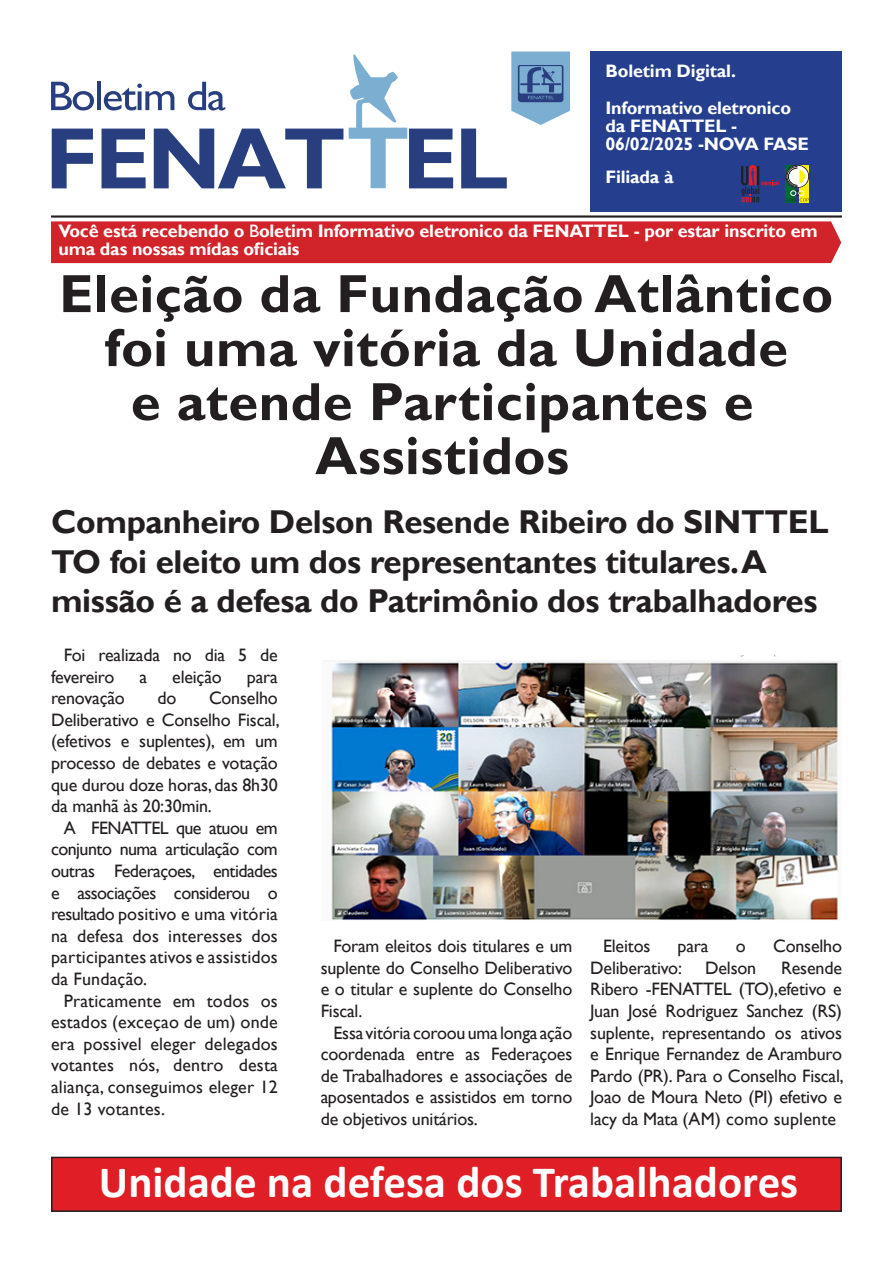
<style>
.page{position:relative;width:893px;height:1263px;background:#fff}
.page>*{position:absolute;margin:0;border:0;box-sizing:border-box;transform-origin:0 0}
.t1{font:700 54px/54px "Gill Sans";letter-spacing:.01em;color:#231f20;text-align:center}
.t2{font:700 45px "Calibri";color:#fff}
.t3{font:700 33px/39.6px "Gill Sans";letter-spacing:-.01em;color:#231f20}
.t4{font:18px/21.6px "Gill Sans";letter-spacing:-.01em;color:#231f20;text-align:justify}
.t5{font:700 18px/18px "Gill Sans";letter-spacing:-.01em;color:#fff}
.s1{font-weight:400}
</style>
<div class="page">
<div style="left:590px;top:52px;width:252px;height:160px;background:#253f8e"></div>
<hr style="left:51px;top:215px;width:791px;height:3px;background:#231f20">
<svg style="left:52px;top:129px;width:41px;height:59px"></svg>
<svg style="left:102px;top:129px;width:44px;height:59px"></svg>
<svg style="left:154px;top:129px;width:189px;height:59px"></svg>
<svg style="left:349px;top:54px;width:104px;height:134px"></svg>
<svg style="left:461px;top:52px;width:109px;height:136px"></svg>
<div style="left:51px;top:221px;width:790px;height:42px;background:#d1232a"></div>
<svg style="left:51px;top:82px;width:43px;height:29px"></svg>
<hr style="left:97px;top:82px;width:4px;height:28px;background:#283e7e">
<svg style="left:104px;top:84px;width:70px;height:27px"></svg>
<svg style="left:188px;top:82px;width:37px;height:29px"></svg>
<div style="left:786px;top:165px;width:9px;height:37px;background:#006938"></div>
<div style="left:786px;top:165px;width:23px;height:23px;border:1px solid #241f21;border-radius:50%"></div>
<svg style="left:786px;top:166px;width:23px;height:36px"></svg>
<svg style="left:741px;top:165px;width:38px;height:38px"></svg>
<div style="left:52px;top:1157px;width:789px;height:54px;background:#e01e25"></div>
<div style="left:51px;top:1157px;width:791px;height:55px;border:2px solid #231f20"></div>
<img style="left:323px;top:655px;width:518px;height:265px">
<p class="t5" style="left:605px;top:63px;width:132px">Boletim Digital.</p>
<p class="t5" style="left:605px;top:99px;width:205px">Informativo eletronico da FENATTEL -<br>06/02/2025 -NOVA FASE</p>
<p class="t5" style="left:605px;top:169px;width:70px">Filiada à</p>
<p class="t5" style="left:58px;top:222px;width:761px">Você está recebendo o <span class="s1">B</span>oletim Informativo eletronico da FENATTEL - por estar inscrito em uma das nossas mídas oficiais</p>
<p class="t1" style="left:59px;top:268px;width:775px">Eleição da Fundação Atlântico foi uma vitória da Unidade<br>e atende Participantes e<br>Assistidos</p>
<p class="t3" style="left:51px;top:503px;width:779px">Companheiro Delson Resende Ribeiro do SINTTEL<br>TO foi eleito um dos representantes titulares.A missão é a defesa do Patrimônio dos trabalhadores</p>
<p class="t4" style="left:51px;top:644px;width:228px;text-indent:13px">Foi realizada no dia 5 de fevereiro</p>
<p class="t4" style="left:139px;top:666px;width:9px">a</p>
<p class="t4" style="left:172px;top:666px;width:51px">eleição</p>
<p class="t4" style="left:247px;top:666px;width:32px">para</p>
<p class="t4" style="left:51px;top:688px;width:230px;text-indent:158px">Conselho Deliberativo e Conselho Fiscal, (efetivos e suplentes), em um processo de debates e votação que durou doze horas, das 8h30 da manhã às 20:30min.</p>
<p class="t4" style="left:51px;top:817px;width:228px;text-indent:13px">A FENATTEL que atuou em conjunto numa articulação com outras Federaçoes, entidades e associações considerou o resultado positivo e uma vitória na defesa dos interesses dos participantes ativos e assistidos da Fundação.</p>
<p class="t4" style="left:51px;top:990px;width:228px;text-indent:13px">Praticamente em todos os estados (exceçao de um) onde era possivel eleger delegados votantes nós, dentro desta aliança, conseguimos eleger 12 de 13 votantes.</p>
<p class="t4" style="left:51px;top:688px;width:75px">renovação</p>
<p class="t4" style="left:157px;top:688px;width:20px">do</p>
<p class="t4" style="left:321px;top:936px;width:253px;text-indent:13px">Foram eleitos dois titulares e um suplente do Conselho Deliberativo e o titular e suplente do Conselho Fiscal.</p>
<p class="t4" style="left:321px;top:1022px;width:253px;text-indent:13px">Essa vitória coroou uma longa ação coordenada entre as Federaçoes de Trabalhadores e associações de aposentados e assistidos em torno de objetivos unitários.</p>
<p class="t4" style="left:603px;top:936px;width:49px">Eleitos</p>
<p class="t4" style="left:678px;top:936px;width:32px">para</p>
<p class="t4" style="left:736px;top:936px;width:11px">o</p>
<p class="t4" style="left:773px;top:936px;width:70px">Conselho</p>
<p class="t4" style="left:590px;top:957px;width:93px">Deliberativo:</p>
<p class="t4" style="left:705px;top:957px;width:53px">Delson</p>
<p class="t4" style="left:590px;top:957px;width:255px;text-indent:191px">Resende Ribero -FENATTEL (TO),efetivo e Juan José Rodriguez Sanchez (RS) suplente, representando os ativos e Enrique Fernandez de Aramburo Pardo (PR). Para o Conselho Fiscal, Joao de Moura Neto (PI) efetivo e lacy da Mata (AM) como suplente</p>
<p class="t2" style="left:99px;top:1151px;width:701px">Unidade na defesa dos Trabalhadores</p>
</div>
